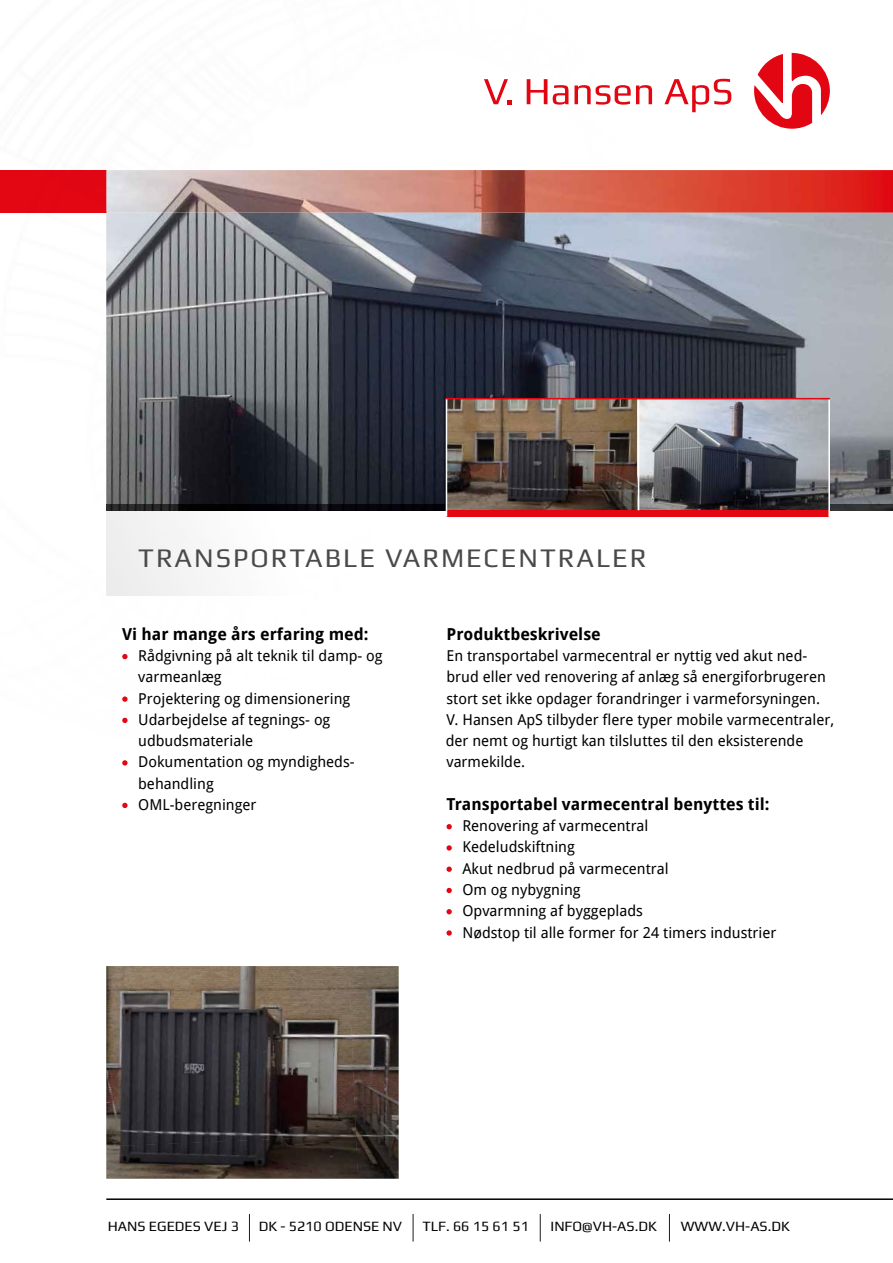
<style>
.page{position:relative;width:893px;height:1263px;background:#fff}
.page>*{position:absolute;margin:0;border:0;box-sizing:border-box;transform-origin:0 0}
.t1{font:27px "Play";letter-spacing:.075em;color:#4a4a49}
.t2{font:700 16.5px "Droid Sans";color:#000}
.t3{font:15px/21.3px "Droid Sans";color:#000}
.t4{font:14.25px "Play";color:#000}
</style>
<div class="page">
<svg style="left:830px;top:510px;width:63px;height:1px"></svg>
<img style="left:106px;top:510px;width:340px;height:85px">
<img style="left:106px;top:213px;width:787px;height:292px">
<img style="left:0;top:170px;width:893px;height:43px">
<img style="left:106px;top:505px;width:787px;height:5px">
<img style="left:106px;top:966px;width:242px;height:169px">
<img style="left:348px;top:966px;width:51px;height:213px">
<img style="left:106px;top:1135px;width:252px;height:44px">
<hr style="left:106px;top:1198px;width:787px;height:2px;background:#000">
<svg style="left:446px;top:824px;width:6px;height:5px"></svg>
<svg style="left:446px;top:845px;width:6px;height:6px"></svg>
<svg style="left:446px;top:866px;width:6px;height:6px"></svg>
<svg style="left:446px;top:888px;width:6px;height:5px"></svg>
<svg style="left:446px;top:909px;width:6px;height:5px"></svg>
<svg style="left:446px;top:930px;width:6px;height:6px"></svg>
<svg style="left:122px;top:654px;width:6px;height:5px"></svg>
<svg style="left:122px;top:696px;width:6px;height:6px"></svg>
<svg style="left:122px;top:718px;width:6px;height:5px"></svg>
<svg style="left:122px;top:760px;width:6px;height:5px"></svg>
<svg style="left:122px;top:803px;width:6px;height:5px"></svg>
<img style="left:447px;top:399px;width:191px;height:111px">
<svg style="left:639px;top:399px;width:189px;height:111px;background:#777a82"></svg>
<div style="left:446px;top:510px;width:383px;height:7px;background:#e30613"></div>
<hr style="left:638px;top:399px;width:1px;height:111px;background:#fff">
<hr style="left:828px;top:399px;width:2px;height:118px;background:#fff">
<hr style="left:446px;top:399px;width:1px;height:118px;background:#fff">
<hr style="left:446px;top:398px;width:384px;height:1px;background:#e30613">
<svg style="left:484px;top:79px;width:28px;height:25px"></svg>
<svg style="left:527px;top:79px;width:20px;height:25px"></svg>
<svg style="left:553px;top:85px;width:15px;height:20px"></svg>
<svg style="left:574px;top:85px;width:78px;height:20px"></svg>
<svg style="left:664px;top:79px;width:67px;height:33px"></svg>
<svg style="left:754px;top:53px;width:76px;height:76px"></svg>
<svg style="left:249px;top:1214px;width:1px;height:27px"></svg>
<svg style="left:413px;top:1214px;width:1px;height:27px"></svg>
<svg style="left:540px;top:1214px;width:1px;height:27px"></svg>
<svg style="left:669px;top:1214px;width:1px;height:27px"></svg>
<h1 class="t1" style="left:138px;top:542px;width:510px">TRANSPORTABLE VARMECENTRALER</h1>
<p class="t2" style="left:122px;top:624px;width:248px">Vi har mange års erfaring med:</p>
<p class="t3" style="left:138px;top:645px;width:246px">Rådgivning på alt teknik til damp- og varmeanlæg<br>Projektering og dimensionering<br>Udarbejdelse af tegnings- og udbudsmateriale<br>Dokumentation og myndigheds&shy;behandling<br>OML-beregninger</p>
<p class="t2" style="left:446px;top:624px;width:156px">Produktbeskrivelse</p>
<p class="t3" style="left:446px;top:645px;width:390px">En transportabel varmecentral er nyttig ved akut ned&shy;brud eller ved renovering af anlæg så energiforbrugeren stort set ikke opdager forandringer i varmeforsyningen.<br>V. Hansen ApS tilbyder flere typer mobile varmecentraler, der nemt og hurtigt kan tilsluttes til den eksisterende varmekilde.</p>
<p class="t2" style="left:446px;top:795px;width:325px">Transportabel varmecentral benyttes til:</p>
<p class="t3" style="left:462px;top:815px;width:315px">Renovering af varmecentral<br>Kedeludskiftning<br>Akut nedbrud på varmecentral<br>Om og nybygning<br>Opvarmning af byggeplads<br>Nødstop til alle former for 24 timers industrier</p>
<p class="t4" style="left:108px;top:1218px;width:133px">HANS EGEDES VEJ 3</p>
<p class="t4" style="left:259px;top:1218px;width:145px">DK - 5210 ODENSE NV</p>
<p class="t4" style="left:422px;top:1218px;width:108px">TLF. 66 15 61 51</p>
<p class="t4" style="left:551px;top:1218px;width:108px">INFO@VH-AS.DK</p>
<p class="t4" style="left:681px;top:1218px;width:110px">WWW.VH-AS.DK</p>
</div>
